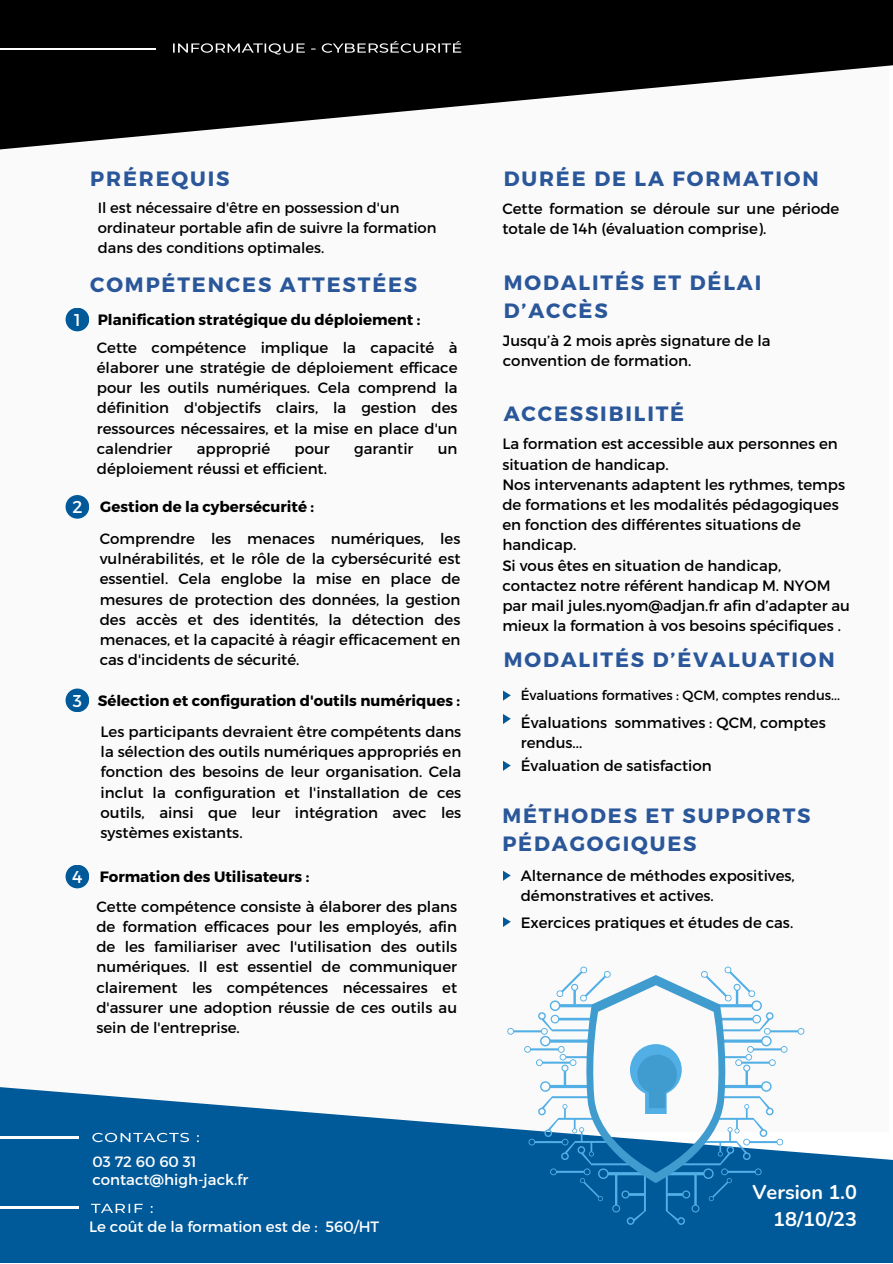
<style>
.page{position:relative;width:893px;height:1264px;background:#fff}
.page>*{position:absolute;margin:0;border:0;box-sizing:border-box;transform-origin:0 0}
.t1{font:700 20.7px "Montserrat";letter-spacing:.09em;color:#2a569a}
.t2{font:700 19.8px "Nunito";color:#fff}
.t3{font:17.1px "Montserrat";color:#fff}
.t4{font:15px/20.2px "Montserrat";color:#000}
.t5{font:700 15px "Montserrat";color:#000}
.t6{font:15px "Montserrat";color:#fff}
.t7{font:14.7px/20px "Montserrat";color:#000}
.t8{font:13.5px "Montserrat";color:#000}
</style>
<div class="page">
<svg style="left:0;top:0;width:892px;height:150px;fill:#000"></svg>
<img style="left:0;top:49px;width:155px;height:1px">
<img style="left:173px;top:41px;width:288px;height:12px">
<svg style="left:503px;top:690px;width:7px;height:10px"></svg>
<svg style="left:503px;top:714px;width:7px;height:10px"></svg>
<svg style="left:503px;top:760px;width:7px;height:11px"></svg>
<svg style="left:0;top:1087px;width:892px;height:175px;background:#2470a7"></svg>
<img style="left:0;top:1136px;width:79px;height:2px">
<img style="left:0;top:1206px;width:79px;height:2px">
<img style="left:92px;top:1132px;width:107px;height:10px">
<img style="left:91px;top:1203px;width:62px;height:9px">
<svg style="left:503px;top:870px;width:7px;height:10px"></svg>
<svg style="left:503px;top:917px;width:7px;height:10px"></svg>
<div style="left:66px;top:308px;width:23px;height:23px;background:#005999;border-radius:50%"></div>
<div style="left:66px;top:495px;width:23px;height:23px;background:#005999;border-radius:50%"></div>
<div style="left:66px;top:688px;width:23px;height:24px;background:#005999;border-radius:50%"></div>
<div style="left:66px;top:864px;width:23px;height:24px;background:#005999;border-radius:50%"></div>
<svg style="left:507px;top:966px;width:297px;height:258px"></svg>
<p class="t3" style="left:74px;top:308px;width:8px">1</p>
<p class="t3" style="left:72px;top:496px;width:12px">2</p>
<p class="t3" style="left:73px;top:689px;width:11px">3</p>
<p class="t3" style="left:72px;top:865px;width:12px">4</p>
<p class="t1" style="left:90px;top:165px;width:141px">PRÉREQUIS</p>
<p class="t7" style="left:98px;top:197px;width:340px">Il est nécessaire d'être en possession d'un ordinateur portable afin de suivre la formation dans des conditions optimales.</p>
<p class="t1" style="left:503px;top:165px;width:316px">DURÉE DE LA FORMATION</p>
<p class="t4" style="left:502px;top:198px;width:338px">Cette formation se déroule sur une période totale de 14h (évaluation comprise).</p>
<p class="t1" style="left:90px;top:271px;width:328px">COMPÉTENCES ATTESTÉES</p>
<p class="t1" style="left:503px;top:269px;width:259px">MODALITÉS ET DÉLAI</p>
<p class="t1" style="left:503px;top:297px;width:105px">D’ACCÈS</p>
<p class="t5" style="left:98px;top:310px;width:324px">Planification stratégique du déploiement :</p>
<p class="t4" style="left:97px;top:336px;width:362px;text-align:justify">Cette compétence implique la capacité à élaborer une stratégie de déploiement efficace pour les outils numériques. Cela comprend la définition d'objectifs clairs, la gestion des ressources nécessaires, et la mise en place d'un calendrier</p>
<p class="t4" style="left:503px;top:330px;width:269px">Jusqu’à 2 mois après signature de la convention de formation.</p>
<p class="t1" style="left:503px;top:400px;width:182px">ACCESSIBILITÉ</p>
<p class="t4" style="left:502px;top:433px;width:337px">La formation est accessible aux personnes en situation de handicap.</p>
<p class="t4" style="left:502px;top:473px;width:344px">Nos intervenants adaptent les rythmes, temps de formations et les modalités pédagogiques en fonction des différentes situations de handicap.</p>
<p class="t4" style="left:502px;top:554px;width:349px">Si vous êtes en situation de handicap, contactez notre référent handicap M. NYOM par mail jules.nyom@adjan.fr afin d’adapter au mieux la formation à vos besoins spécifiques .</p>
<p class="t4" style="left:197px;top:437px;width:75px">approprié</p>
<p class="t4" style="left:294px;top:437px;width:37px">pour</p>
<p class="t4" style="left:354px;top:437px;width:61px">garantir</p>
<p class="t4" style="left:438px;top:437px;width:21px">un</p>
<p class="t4" style="left:97px;top:458px;width:232px">déploiement réussi et efficient.</p>
<p class="t5" style="left:100px;top:497px;width:215px">Gestion de la cybersécurité :</p>
<p class="t4" style="left:100px;top:527px;width:362px;text-align:justify">Comprendre les menaces numériques, les vulnérabilités, et le rôle de la cybersécurité est essentiel. Cela englobe la mise en place de mesures de protection des données, la gestion des accès et des identités, la détection des menaces, et la capacité à réagir efficacement en cas d'incidents de sécurité.</p>
<p class="t5" style="left:98px;top:691px;width:364px">Sélection et configuration d'outils numériques :</p>
<p class="t4" style="left:101px;top:720px;width:362px;text-align:justify">Les participants devraient être compétents dans la sélection des outils numériques appropriés en fonction des besoins de leur organisation. Cela inclut la configuration et l'installation de ces outils, ainsi que leur intégration avec les systèmes existants.</p>
<p class="t5" style="left:100px;top:867px;width:211px">Formation des Utilisateurs :</p>
<p class="t4" style="left:96px;top:895px;width:362px;text-align:justify">Cette compétence consiste à élaborer des plans de formation efficaces pour les employés, afin de les familiariser avec l'utilisation des outils numériques. Il est essentiel de communiquer clairement les compétences nécessaires et d'assurer une adoption réussie de ces outils au sein de l'entreprise.</p>
<p class="t1" style="left:503px;top:646px;width:332px">MODALITÉS D’ÉVALUATION</p>
<p class="t8" style="left:520px;top:686px;width:321px">Évaluations formatives : QCM, comptes rendus...</p>
<p class="t4" style="left:521px;top:712px;width:306px">Évaluations sommatives : QCM, comptes rendus...</p>
<p class="t4" style="left:520px;top:755px;width:193px">Évaluation de satisfaction</p>
<p class="t1" style="left:502px;top:802px;width:310px">MÉTHODES ET SUPPORTS</p>
<p class="t1" style="left:502px;top:830px;width:196px">PÉDAGOGIQUES</p>
<p class="t4" style="left:520px;top:864px;width:276px">Alternance de méthodes expositives, démonstratives et actives.</p>
<p class="t4" style="left:520px;top:912px;width:274px">Exercices pratiques et études de cas.</p>
<p class="t6" style="left:92px;top:1151px;width:106px">03 72 60 60 31</p>
<p class="t6" style="left:92px;top:1169px;width:157px">contact@high-jack.fr</p>
<p class="t6" style="left:89px;top:1216px;width:291px">Le coût de la formation est de : 560/HT</p>
<p class="t2" style="left:752px;top:1179px;width:106px">Version 1.0</p>
<p class="t2" style="left:773px;top:1206px;width:85px">18/10/23</p>
</div>
